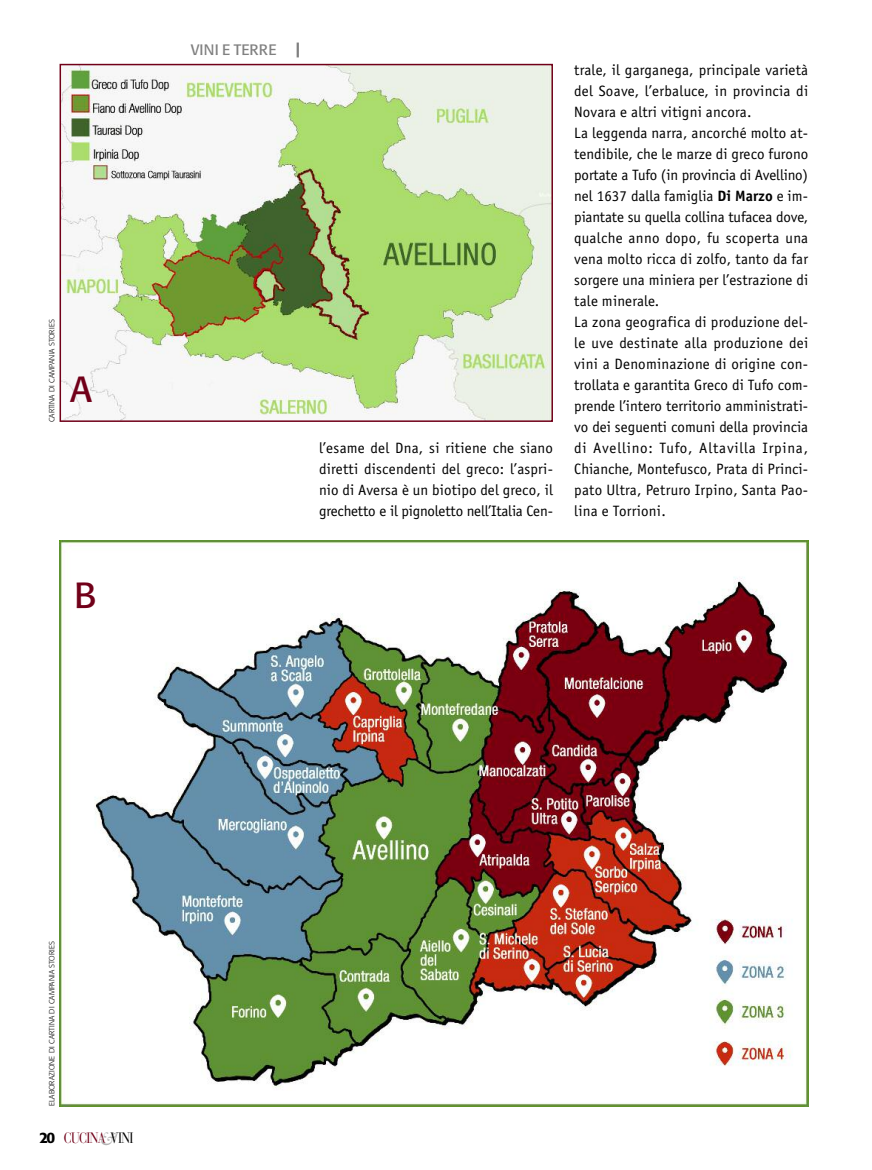
<style>
.page{position:relative;width:872px;height:1170px;background:#fff}
.page>*{position:absolute;margin:0;border:0;box-sizing:border-box;transform-origin:0 0}
.t1{font:36px "Formata";color:#710019}
.t2{font:15px/21px "Officina Sans";letter-spacing:.01em;color:#000;text-align:justify}
.t3{font:15px "Bauer Bodoni";letter-spacing:-.055em;color:#710019;scale:.8 1}
.t4{font:15px "Formata";letter-spacing:.02em;color:#808080}
.t5{font:300 7.5px "Formata";color:#000}
.s1{font-weight:700}
.s2{font-family:"Formata";font-weight:500;color:#000}
.s3{font-family:"New Baskerville";font-style:italic;font-size:18px;color:#b3b3b3}
.s4{color:#000}
</style>
<div class="page">
<img style="left:63px;top:67px;width:487px;height:352px">
<div style="left:60px;top:64px;width:493px;height:358px;border:2px solid #710019"></div>
<svg style="left:297px;top:43px;width:2px;height:14px"></svg>
<img style="left:60px;top:540px;width:748px;height:566px">
<p class="t5" style="left:49px;top:422px;width:104px;rotate:-90deg">CARTINA DI CAMPANIA STORIES</p>
<h1 class="t1" style="left:70px;top:374px;width:23px">A</h1>
<h1 class="t1" style="left:74px;top:579px;width:24px">B</h1>
<p class="t4" style="left:191px;top:44px;width:87px">VINI E TERRE</p>
<p class="t2" style="left:319px;top:439px;width:235px">l’esame del Dna, si ritiene che siano diretti discendenti del greco: l’aspri&shy;nio di Aversa è un biotipo del greco, il grechetto e il pignoletto nell’Italia Cen-</p>
<p class="t2" style="left:574px;top:60px;width:235px;text-align:left">trale, il garganega, principale varietà del Soave, l’erbaluce, in provincia di Novara e altri vitigni ancora.<br>La leggenda narra, ancorché molto at&shy;tendibile, che le marze di greco furono portate a Tufo (in provincia di Avellino) nel 1637 dalla famiglia <span class="s1">Di Marzo</span> e im&shy;piantate su quella collina tufacea dove, qualche anno dopo, fu scoperta una vena molto ricca di zolfo, tanto da far sorgere una miniera per l’estrazione di tale minerale.<br>La zona geografica di produzione del&shy;le uve destinate alla produzione dei vini a Denominazione di origine con&shy;trollata e garantita Greco di Tufo com&shy;prende l’intero territorio amministrati&shy;vo dei seguenti comuni della provincia di Avellino: Tufo, Altavilla Irpina, Chianche, Montefusco, Prata di Princi&shy;pato Ultra, Petruro Irpino, Santa Pao&shy;lina e Torrioni.</p>
<p class="t5" style="left:49px;top:1105px;width:166px;rotate:-90deg">ELABORAZIONE DI CARTINA DI CAMPANIA STORIES</p>
<p class="t3" style="left:39px;top:1132px;width:119px"><span class="s2">20</span> CUCINA<span class="s3">&amp;</span><span class="s4">VINI</span></p>
</div>
